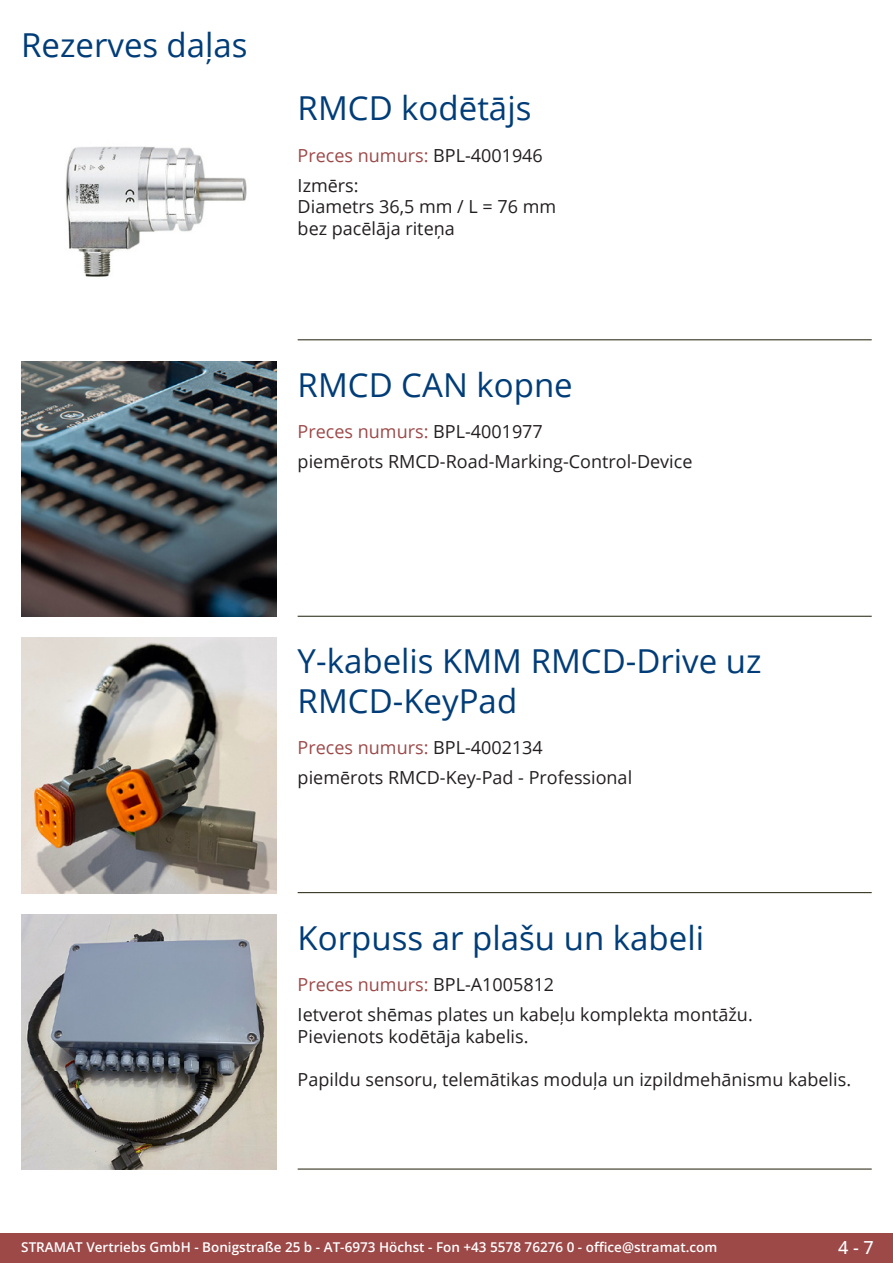
<style>
.page{position:relative;width:893px;height:1263px;background:#fff}
.page>*{position:absolute;margin:0;border:0;box-sizing:border-box;transform-origin:0 0}
.Produkttitel{font:33px/39.6px "Open Sans";color:#003d78}
.RastTitel{font:33px "Open Sans";color:#003d78}
.Beschreibung_Text{font:18px/21.6px "Open Sans";color:#231f20}
.TechDaten_Überschrif{font:18px "Open Sans";color:#9c4948}
.t1{font:500 18px "Open Sans";color:#fff}
.t2{font:600 13.5px "Open Sans";color:#fff}
.s1{color:#231f20}
</style>
<div class="page">
<div style="left:0;top:1233px;width:893px;height:30px;background:#9c4948"></div>
<hr style="left:298px;top:340px;width:574px;height:1px;background:#201d08">
<hr style="left:298px;top:616px;width:574px;height:1px;background:#201d08">
<hr style="left:298px;top:892px;width:574px;height:1px;background:#201d08">
<hr style="left:298px;top:1169px;width:574px;height:1px;background:#201d08">
<img style="left:65px;top:146px;width:182px;height:131px">
<img style="left:21px;top:361px;width:255px;height:256px">
<img style="left:21px;top:638px;width:255px;height:255px">
<img style="left:21px;top:914px;width:255px;height:255px">
<p class="RastTitel" style="left:21px;top:22px;width:228px">Rezerves daļas</p>
<p class="Produkttitel" style="left:298px;top:88px;width:235px">RMCD kodētājs</p>
<p class="TechDaten_Überschrif" style="left:298px;top:143px;width:247px">Preces numurs: <span class="s1">BPL-4001946</span></p>
<p class="Beschreibung_Text" style="left:298px;top:174px;width:260px">Izmērs:<br>Diametrs 36,5 mm / L = 76 mm bez pacēlāja riteņa</p>
<p class="Produkttitel" style="left:298px;top:364px;width:277px">RMCD CAN kopne</p>
<p class="TechDaten_Überschrif" style="left:298px;top:420px;width:247px">Preces numurs: <span class="s1">BPL-4001977</span></p>
<p class="Beschreibung_Text" style="left:298px;top:450px;width:396px">piemērots RMCD-Road-Marking-Control-Device</p>
<p class="Produkttitel" style="left:298px;top:640px;width:465px">Y-kabelis KMM RMCD-Drive uz<br>RMCD-KeyPad</p>
<p class="TechDaten_Überschrif" style="left:298px;top:735px;width:247px">Preces numurs: <span class="s1">BPL-4002134</span></p>
<p class="Beschreibung_Text" style="left:298px;top:766px;width:336px">piemērots RMCD-Key-Pad - Professional</p>
<p class="Produkttitel" style="left:298px;top:917px;width:408px">Korpuss ar plašu un kabeli</p>
<p class="TechDaten_Überschrif" style="left:298px;top:972px;width:258px">Preces numurs: <span class="s1">BPL-A1005812</span></p>
<p class="Beschreibung_Text" style="left:298px;top:1003px;width:457px">Ietverot shēmas plates un kabeļu komplekta montāžu.<br>Pievienots kodētāja kabelis.</p>
<p class="Beschreibung_Text" style="left:298px;top:1068px;width:555px">Papildu sensoru, telemātikas moduļa un izpildmehānismu kabelis.</p>
<p class="t2" style="left:21px;top:1238px;width:698px">STRAMAT Vertriebs GmbH - Bonigstraße 25 b - AT-6973 Höchst - Fon +43 5578 76276 0 - office@stramat.com</p>
<p class="t1" style="left:838px;top:1234px;width:37px">4 - 7</p>
</div>
